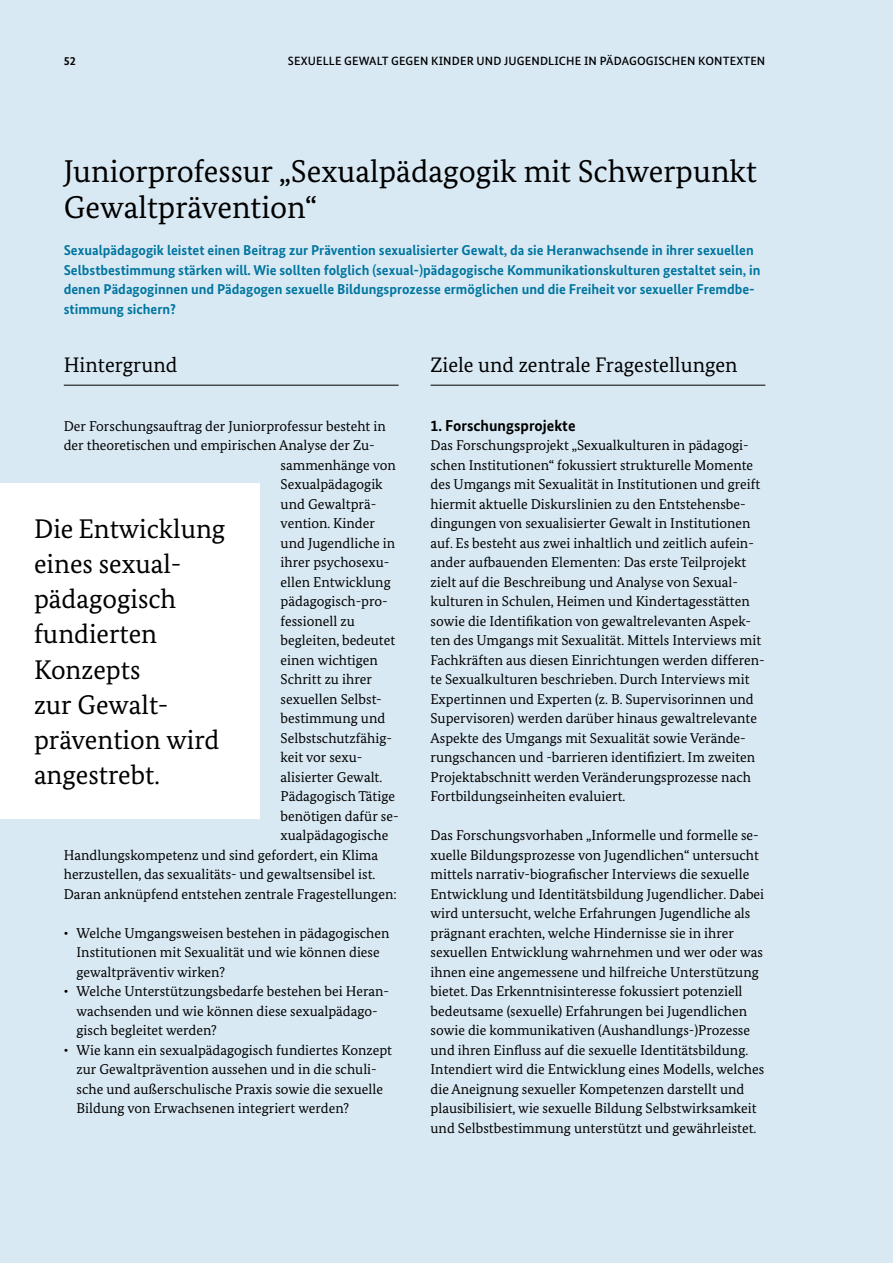
<style>
.page{position:relative;width:893px;height:1263px;background:#d9e9f3}
.page>*{position:absolute;margin:0;border:0;box-sizing:border-box;transform-origin:0 0}
._06_Headline{font:31.5px/36px "Bundes Serif";color:#000}
.t1{font:27px/35.2px "Bundes Serif";color:#000}
._08_Subheadline{font:21px "Bundes Serif";color:#000}
.Subheadline__optiona{font:700 15.75px "Bundes Sans";color:#000}
.Fließtext{font:14.25px/19.5px "Bundes Serif";color:#000}
._07_Einleitungstext{font:700 14.25px/19.5px "Bundes Sans";color:#0075a0}
.t2{font:500 12px "Bundes Sans";letter-spacing:.01em;color:#000}
.t3{font:700 12px "Bundes Sans";color:#000}
</style>
<div class="page">
<hr style="left:64px;top:385px;width:335px;height:1px;background:#000">
<hr style="left:431px;top:385px;width:334px;height:1px;background:#000">
<div style="left:0;top:483px;width:259px;height:335px;background:#fff"></div>
<p class="t3" style="left:64px;top:53px;width:13px">52</p>
<p class="t2" style="left:288px;top:53px;width:479px">SEXUELLE GEWALT GEGEN KINDER UND JUGENDLICHE IN PÄDAGOGISCHEN KONTEXTEN</p>
<h1 class="_06_Headline" style="left:64px;top:153px;width:695px">Juniorprofessur „Sexualpädagogik mit Schwerpunkt<br>Gewaltprävention“</h1>
<h2 class="_07_Einleitungstext" style="left:64px;top:240px;width:698px">Sexualpädagogik leistet einen Beitrag zur Prävention sexualisierter Gewalt, da sie Heranwachsende in ihrer sexuellen Selbstbestimmung stärken will. Wie sollten folglich (sexual-)pädagogische Kommunikationskulturen gestaltet sein, in denen Pädagoginnen und Pädagogen sexuelle Bildungsprozesse ermöglichen und die Freiheit vor sexueller Fremdbe&shy;stimmung sichern?</h2>
<h3 class="_08_Subheadline" style="left:64px;top:352px;width:115px">Hintergrund</h3>
<p class="Fließtext" style="left:64px;top:416px;width:324px">Der Forschungsauftrag der Juniorprofessur besteht in</p>
<p class="Fließtext" style="left:64px;top:435px;width:312px">der theoretischen und empirischen Analyse der Zu-</p>
<p class="Fließtext" style="left:281px;top:455px;width:117px">sammenhänge von</p>
<p class="Fließtext" style="left:281px;top:474px;width:104px">Sexualpädagogik</p>
<p class="Fließtext" style="left:281px;top:494px;width:97px">und Gewaltprä-</p>
<p class="Fließtext" style="left:281px;top:513px;width:96px">vention. Kinder</p>
<p class="Fließtext" style="left:281px;top:533px;width:116px">und Jugendliche in</p>
<p class="Fließtext" style="left:281px;top:552px;width:110px">ihrer psychosexu-</p>
<p class="Fließtext" style="left:281px;top:572px;width:112px">ellen Entwicklung</p>
<p class="Fließtext" style="left:281px;top:591px;width:109px">pädagogisch-pro-</p>
<p class="Fließtext" style="left:281px;top:611px;width:76px">fessionell zu</p>
<p class="Fließtext" style="left:281px;top:630px;width:116px">begleiten, bedeutet</p>
<p class="Fließtext" style="left:281px;top:650px;width:99px">einen wichtigen</p>
<p class="Fließtext" style="left:281px;top:669px;width:93px">Schritt zu ihrer</p>
<p class="Fließtext" style="left:281px;top:689px;width:103px">sexuellen Selbst-</p>
<p class="Fließtext" style="left:281px;top:708px;width:106px">bestimmung und</p>
<p class="Fließtext" style="left:281px;top:728px;width:113px">Selbstschutzfähig-</p>
<p class="Fließtext" style="left:281px;top:747px;width:82px">keit vor sexu-</p>
<p class="Fließtext" style="left:281px;top:767px;width:103px">alisierter Gewalt.</p>
<p class="Fließtext" style="left:281px;top:786px;width:116px">Pädagogisch Tätige</p>
<p class="Fließtext" style="left:281px;top:806px;width:119px">benötigen dafür se-</p>
<p class="Fließtext" style="left:281px;top:825px;width:109px">xualpädagogische</p>
<p class="Fließtext" style="left:64px;top:845px;width:316px">Handlungskompetenz und sind gefordert, ein Klima</p>
<p class="Fließtext" style="left:64px;top:864px;width:313px">herzustellen, das sexualitäts- und gewaltsensibel ist.</p>
<p class="Fließtext" style="left:64px;top:884px;width:334px">Daran anknüpfend entstehen zentrale Fragestellungen:</p>
<p class="Fließtext" style="left:77px;top:923px;width:315px;text-indent:-13px">∙ Welche Umgangsweisen bestehen in pädagogischen<br>Institutionen mit Sexualität und wie können diese gewaltpräventiv wirken?</p>
<p class="Fließtext" style="left:77px;top:981px;width:314px;text-indent:-13px">∙ Welche Unterstützungsbedarfe bestehen bei Heran&shy;wachsenden und wie können diese sexualpädago&shy;gisch begleitet werden?</p>
<p class="Fließtext" style="left:77px;top:1040px;width:317px;text-indent:-13px">∙ Wie kann ein sexualpädagogisch fundiertes Konzept zur Gewaltprävention aussehen und in die schuli&shy;sche und außerschulische Praxis sowie die sexuelle Bildung von Erwachsenen integriert werden?</p>
<h2 class="t1" style="left:34px;top:510px;width:193px">Die Entwicklung eines sexual&shy;pädagogisch fundierten<br>Konzepts<br>zur Gewalt&shy;prävention wird angestrebt.</h2>
<h3 class="_08_Subheadline" style="left:431px;top:352px;width:309px">Ziele und zentrale Fragestellungen</h3>
<p class="Subheadline__optiona" style="left:431px;top:415px;width:147px">1. Forschungsprojekte</p>
<p class="Fließtext" style="left:431px;top:435px;width:336px">Das Forschungsprojekt „Sexualkulturen in pädagogi&shy;schen Institutionen“ fokussiert strukturelle Momente des Umgangs mit Sexualität in Institutionen und greift hiermit aktuelle Diskurslinien zu den Entstehensbe&shy;dingungen von sexualisierter Gewalt in Institutionen auf. Es besteht aus zwei inhaltlich und zeitlich aufein&shy;ander aufbauenden Elementen: Das erste Teilprojekt zielt auf die Beschreibung und Analyse von Sexual&shy;kulturen in Schulen, Heimen und Kindertagesstätten sowie die Identifikation von gewaltrelevanten Aspek&shy;ten des Umgangs mit Sexualität. Mittels Interviews mit Fachkräften aus diesen Einrichtungen werden differen&shy;te Sexualkulturen beschrieben. Durch Interviews mit Expertinnen und Experten (z. B. Supervisorinnen und Supervisoren) werden darüber hinaus gewaltrelevante Aspekte des Umgangs mit Sexualität sowie Verände&shy;rungschancen und -barrieren identifiziert. Im zweiten Projektabschnitt werden Veränderungsprozesse nach Fortbildungseinheiten evaluiert.</p>
<p class="Fließtext" style="left:431px;top:825px;width:335px">Das Forschungsvorhaben „Informelle und formelle se&shy;xuelle Bildungsprozesse von Jugendlichen“ untersucht mittels narrativ-biografischer Interviews die sexuelle Entwicklung und Identitätsbildung Jugendlicher. Dabei wird untersucht, welche Erfahrungen Jugendliche als prägnant erachten, welche Hindernisse sie in ihrer sexuellen Entwicklung wahrnehmen und wer oder was ihnen eine angemessene und hilfreiche Unterstützung bietet. Das Erkenntnisinteresse fokussiert potenziell bedeutsame (sexuelle) Erfahrungen bei Jugendlichen sowie die kommunikativen (Aushandlungs-)Prozesse und ihren Einfluss auf die sexuelle Identitätsbildung.<br>Intendiert wird die Entwicklung eines Modells, welches die Aneignung sexueller Kompetenzen darstellt und plausibilisiert, wie sexuelle Bildung Selbstwirksamkeit und Selbstbestimmung unterstützt und gewährleistet.</p>
</div>
